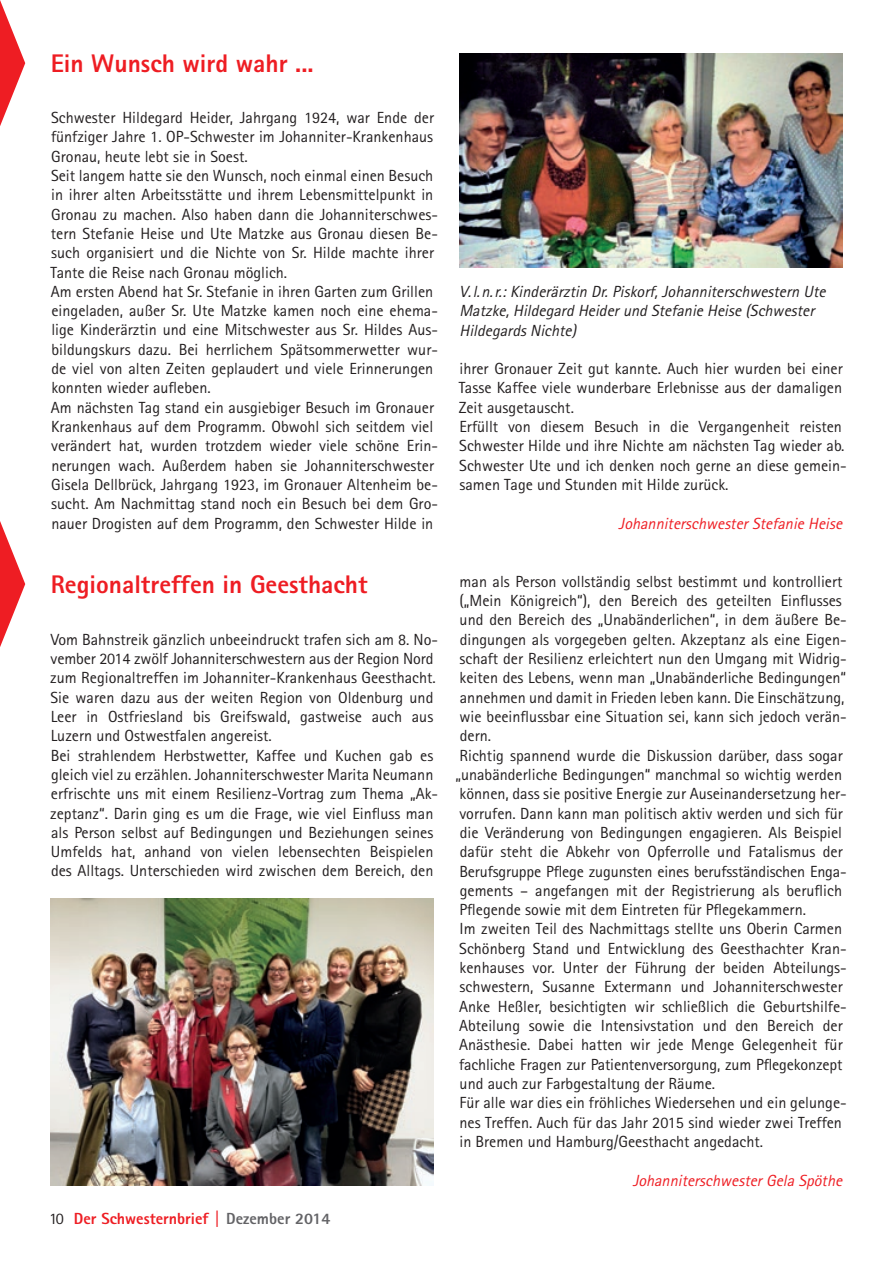
<style>
.page{position:relative;width:893px;height:1263px;background:#fff}
.page>*{position:absolute;margin:0;border:0;box-sizing:border-box;transform-origin:0 0}
.t1{font:800 25.5px "Agfa Rotis Sans Serif";color:#ee1d23}
.t2{font:16.2px/19.4px "Agfa Rotis Sans Serif";color:#231f20}
.t3{font:italic 16.2px/19.4px "Agfa Rotis Sans Serif";color:#231f20}
.t4{font:italic 16.2px "Agfa Rotis Sans Serif";color:#ee1d23}
.t5{font:800 16.2px "Agfa Rotis Sans Serif";color:#ee1d23}
.s1{font-weight:400;color:#231f20}
.s2{color:#636366}
</style>
<div class="page">
<img style="left:459px;top:53px;width:383px;height:215px">
<svg style="left:0;top:0;width:25px;height:126px"></svg>
<svg style="left:0;top:521px;width:25px;height:126px"></svg>
<img style="left:51px;top:898px;width:383px;height:288px">
<h1 class="t1" style="left:51px;top:47px;width:265px">Ein Wunsch wird wahr ...</h1>
<p class="t2" style="left:50px;top:108px;width:389px">Schwester Hildegard Heider, Jahrgang 1924, war Ende der fünfziger Jahre 1. OP-Schwester im Johanniter-Krankenhaus Gronau, heute lebt sie in Soest.<br>Seit langem hatte sie den Wunsch, noch einmal einen Besuch in ihrer alten Arbeitsstätte und ihrem Lebensmittelpunkt in Gronau zu machen. Also haben dann die Johanniterschwes&shy;tern Stefanie Heise und Ute Matzke aus Gronau diesen Be&shy;such organisiert und die Nichte von Sr. Hilde machte ihrer Tante die Reise nach Gronau möglich.<br>Am ersten Abend hat Sr. Stefanie in ihren Garten zum Grillen eingeladen, außer Sr. Ute Matzke kamen noch eine ehema&shy;lige Kinderärztin und eine Mitschwester aus Sr. Hildes Aus&shy;bildungskurs dazu. Bei herrlichem Spätsommerwetter wur&shy;de viel von alten Zeiten geplaudert und viele Erinnerungen konnten wieder aufleben.<br>Am nächsten Tag stand ein ausgiebiger Besuch im Gronauer Krankenhaus auf dem Programm. Obwohl sich seitdem viel verändert hat, wurden trotzdem wieder viele schöne Erin&shy;nerungen wach. Außerdem haben sie Johanniterschwester Gisela Dellbrück, Jahrgang 1923, im Gronauer Altenheim be&shy;sucht. Am Nachmittag stand noch ein Besuch bei dem Gro&shy;nauer Drogisten auf dem Programm, den Schwester Hilde in</p>
<p class="t3" style="left:459px;top:282px;width:371px">V.l.n.r.:Kinderärztin Dr.Piskorf,Johanniterschwestern Ute<br>Matzke,Hildegard Heiderund Stefanie Heise (Schwester<br>HildegardsNichte)</p>
<p class="t2" style="left:459px;top:359px;width:390px">ihrer Gronauer Zeit gut kannte. Auch hier wurden bei einer Tasse Kaffee viele wunderbare Erlebnisse aus der damaligen Zeit ausgetauscht.<br>Erfüllt von diesem Besuch in die Vergangenheit reisten Schwester Hilde und ihre Nichte am nächsten Tag wieder ab.<br>Schwester Ute und ich denken noch gerne an diese gemein&shy;samen Tage und Stunden mit Hilde zurück.</p>
<p class="t4" style="left:619px;top:514px;width:229px">JohanniterschwesterStefanie Heise</p>
<h1 class="t1" style="left:51px;top:568px;width:318px">Regionaltreffen in Geesthacht</h1>
<p class="t2" style="left:455px;top:571px;width:393px">man als Person vollständig selbst bestimmt und kontrolliert („Mein Königreich“), den Bereich des geteilten Einflusses und den Bereich des „Unabänderlichen“, in dem äußere Be&shy;dingungen als vorgegeben gelten. Akzeptanz als eine Eigen&shy;schaft der Resilienz erleichtert nun den Umgang mit Widrig&shy;keiten des Lebens, wenn man „Unabänderliche Bedingungen“ annehmen und damit in Frieden leben kann. Die Einschätzung, wie beeinflussbar eine Situation sei, kann sich jedoch verän&shy;dern.<br>Richtig spannend wurde die Diskussion darüber, dass sogar „unabänderliche Bedingungen“ manchmal so wichtig werden können, dass sie positive Energie zur Auseinandersetzung her&shy;vorrufen. Dann kann man politisch aktiv werden und sich für die Veränderung von Bedingungen engagieren. Als Beispiel dafür steht die Abkehr von Opferrolle und Fatalismus der Berufsgruppe Pflege zugunsten eines berufsständischen Enga&shy;gements – angefangen mit der Registrierung als beruflich Pflegende sowie mit dem Eintreten für Pflegekammern.<br>Im zweiten Teil des Nachmittags stellte uns Oberin Carmen Schönberg Stand und Entwicklung des Geesthachter Kran&shy;kenhauses vor. Unter der Führung der beiden Abteilungs&shy;schwestern, Susanne Extermann und Johanniterschwester Anke Heßler, besichtigten wir schließlich die Geburtshilfe-Abteilung sowie die Intensivstation und den Bereich der Anästhesie. Dabei hatten wir jede Menge Gelegenheit für fachliche Fragen zur Patientenversorgung, zum Pflegekonzept und auch zur Farbgestaltung der Räume.<br>Für alle war dies ein fröhliches Wiedersehen und ein gelunge&shy;nes Treffen. Auch für das Jahr 2015 sind wieder zwei Treffen in Bremen und Hamburg/Geesthacht angedacht.</p>
<p class="t4" style="left:633px;top:1171px;width:215px">JohanniterschwesterGela Spöthe</p>
<p class="t2" style="left:50px;top:629px;width:389px">Vom Bahnstreik gänzlich unbeeindruckt trafen sich am 8. No&shy;vember 2014 zwölf Johanniterschwestern aus der Region Nord zum Regionaltreffen im Johanniter-Krankenhaus Geesthacht.<br>Sie waren dazu aus der weiten Region von Oldenburg und Leer in Ostfriesland bis Greifswald, gastweise auch aus Luzern und Ostwestfalen angereist.<br>Bei strahlendem Herbstwetter, Kaffee und Kuchen gab es gleich viel zu erzählen. Johanniterschwester Marita Neumann erfrischte uns mit einem Resilienz-Vortrag zum Thema „Ak&shy;zeptanz“. Darin ging es um die Frage, wie viel Einfluss man als Person selbst auf Bedingungen und Beziehungen seines Umfelds hat, anhand von vielen lebensechten Beispielen des Alltags. Unterschieden wird zwischen dem Bereich, den</p>
<p class="t5" style="left:49px;top:1208px;width:283px"><span class="s1">10</span> Der Schwesternbrief | <span class="s2">Dezember 2014</span></p>
</div>
